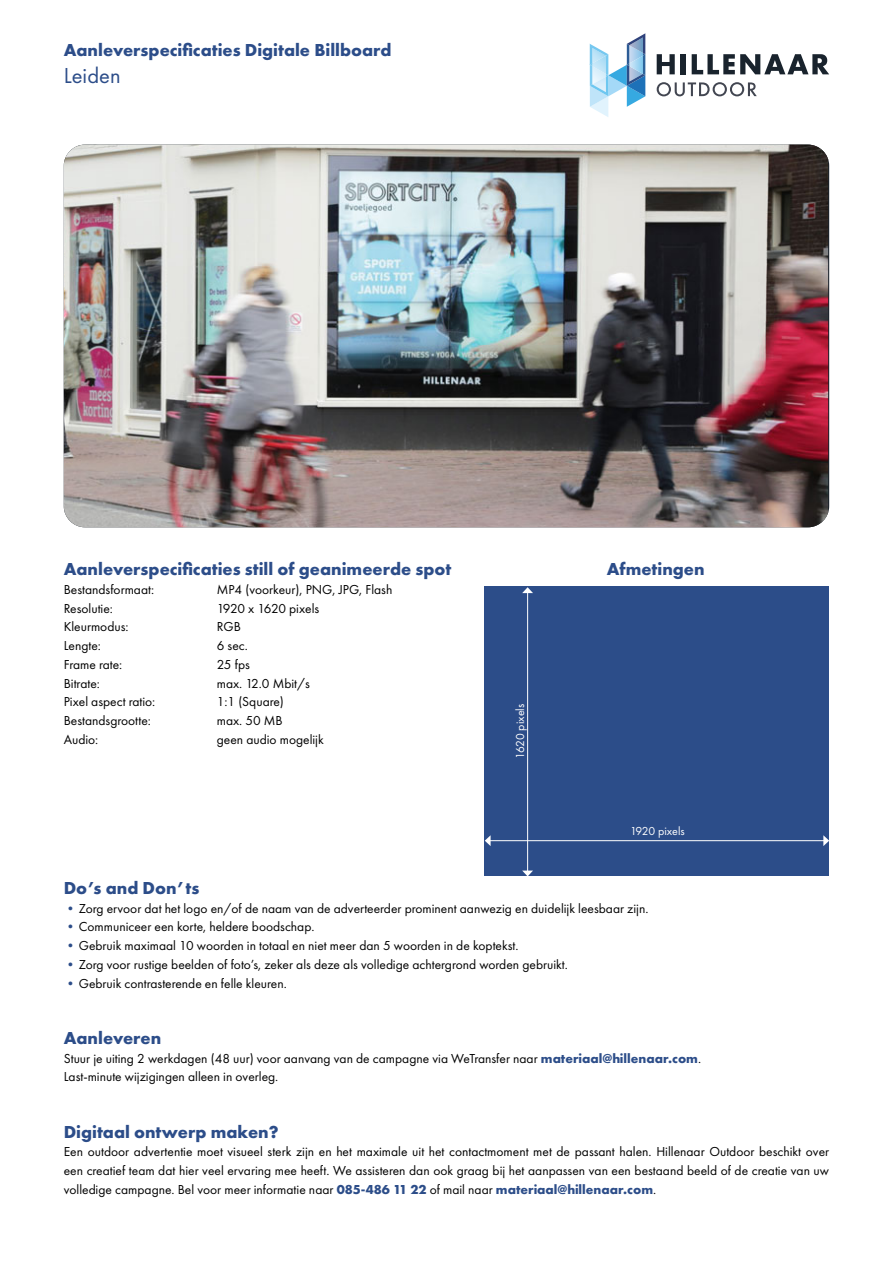
<style>
.page{position:relative;width:893px;height:1263px;background:#fff}
.page>*{position:absolute;margin:0;border:0;box-sizing:border-box;transform-origin:0 0}
.t1{font:22.5px "Futura PT";color:#2c4d89}
.t2{font:700 18px "Futura PT";color:#2c4d89}
.t3{font:13.5px/18.8px "Futura PT";color:#000}
.t4{font:13.5px "Futura PT";letter-spacing:-.025em;color:#000}
.t5{font:12px "Futura PT";color:#fff}
.s1{color:#2c4d89}
.s2{font-weight:700;color:#2c4d89}
</style>
<div class="page">
<svg style="left:657px;top:54px;width:18px;height:20px"></svg>
<div style="left:681px;top:54px;width:5px;height:20px;background:#19232d"></div>
<svg style="left:692px;top:54px;width:137px;height:20px"></svg>
<svg style="left:657px;top:82px;width:100px;height:14px"></svg>
<svg style="left:590px;top:33px;width:55px;height:84px"></svg>
<img style="left:64px;top:145px;width:764px;height:382px">
<div style="left:485px;top:587px;width:344px;height:289px;background:#2c4d89"></div>
<hr style="left:490px;top:840px;width:334px;height:1px;background:#fff">
<svg style="left:485px;top:835px;width:6px;height:11px"></svg>
<svg style="left:823px;top:835px;width:6px;height:11px"></svg>
<hr style="left:527px;top:592px;width:1px;height:279px;background:#fff">
<svg style="left:522px;top:587px;width:11px;height:6px"></svg>
<svg style="left:522px;top:870px;width:11px;height:6px"></svg>
<h2 class="t2" style="left:64px;top:39px;width:329px">Aanleverspecificaties Digitale Billboard</h2>
<h1 class="t1" style="left:64px;top:62px;width:58px">Leiden</h1>
<h2 class="t2" style="left:64px;top:557px;width:389px">Aanleverspecificaties still of geanimeerde spot</h2>
<h2 class="t2" style="left:607px;top:557px;width:99px">Afmetingen</h2>
<p class="t3" style="left:64px;top:580px;width:92px">Bestandsformaat:</p>
<p class="t3" style="left:217px;top:580px;width:177px">MP4 (voorkeur), PNG, JPG, Flash</p>
<p class="t3" style="left:64px;top:599px;width:51px">Resolutie:</p>
<p class="t4" style="left:217px;top:600px;width:104px">1920 x 1620 pixels</p>
<p class="t3" style="left:64px;top:617px;width:66px">Kleurmodus:</p>
<p class="t3" style="left:217px;top:617px;width:26px">RGB</p>
<p class="t3" style="left:64px;top:636px;width:39px">Lengte:</p>
<p class="t3" style="left:217px;top:636px;width:33px">6 sec.</p>
<p class="t3" style="left:64px;top:655px;width:60px">Frame rate:</p>
<p class="t3" style="left:217px;top:655px;width:35px">25 fps</p>
<p class="t3" style="left:64px;top:674px;width:38px">Bitrate:</p>
<p class="t3" style="left:217px;top:674px;width:95px">max. 12.0 Mbit/s</p>
<p class="t3" style="left:64px;top:692px;width:93px">Pixel aspect ratio:</p>
<p class="t3" style="left:217px;top:692px;width:69px">1:1 (Square)</p>
<p class="t3" style="left:64px;top:711px;width:89px">Bestandsgrootte:</p>
<p class="t3" style="left:217px;top:711px;width:67px">max. 50 MB</p>
<p class="t3" style="left:64px;top:730px;width:36px">Audio:</p>
<p class="t3" style="left:217px;top:730px;width:108px">geen audio mogelijk</p>
<p class="t5" style="left:513px;top:759px;width:56px;rotate:-90deg">1620 pixels</p>
<p class="t5" style="left:630px;top:823px;width:56px">1920 pixels</p>
<h2 class="t2" style="left:64px;top:876px;width:137px">Do’s and Don’ts</h2>
<p class="t3" style="left:64px;top:899px;width:586px"><span class="s1">•</span>Zorg ervoor dat het logo en/of de naam van de adverteerder prominent aanwezig en duidelijk leesbaar zijn.</p>
<p class="t3" style="left:64px;top:917px;width:252px"><span class="s1">•</span>Communiceer een korte, heldere boodschap.</p>
<p class="t3" style="left:64px;top:936px;width:456px"><span class="s1">•</span>Gebruik maximaal 10 woorden in totaal en niet meer dan 5 woorden in de koptekst.</p>
<p class="t3" style="left:64px;top:955px;width:506px"><span class="s1">•</span>Zorg voor rustige beelden of foto’s, zeker als deze als volledige achtergrond worden gebruikt.</p>
<p class="t3" style="left:64px;top:974px;width:225px"><span class="s1">•</span>Gebruik contrasterende en felle kleuren.</p>
<h2 class="t2" style="left:64px;top:1026px;width:99px">Aanleveren</h2>
<p class="t3" style="left:64px;top:1049px;width:639px">Stuur je uiting 2 werkdagen (48 uur) voor aanvang van de campagne via WeTransfer naar <span class="s2">materiaal@hillenaar.com</span>.<br>Last-minute wijzigingen alleen in overleg.</p>
<h2 class="t2" style="left:64px;top:1120px;width:216px">Digitaal ontwerp maken?</h2>
<p class="t3" style="left:64px;top:1142px;width:767px;text-align:justify">Een outdoor advertentie moet visueel sterk zijn en het maximale uit het contactmoment met de passant halen. Hillenaar Outdoor beschikt over een creatief team dat hier veel ervaring mee heeft. We assisteren dan ook graag bij het aanpassen van een bestaand beeld of de creatie van uw volledige campagne. Bel voor meer informatie naar <span class="s2">085-486 11 22</span> of mail naar <span class="s2">materiaal@hillenaar.com</span>.</p>
</div>
